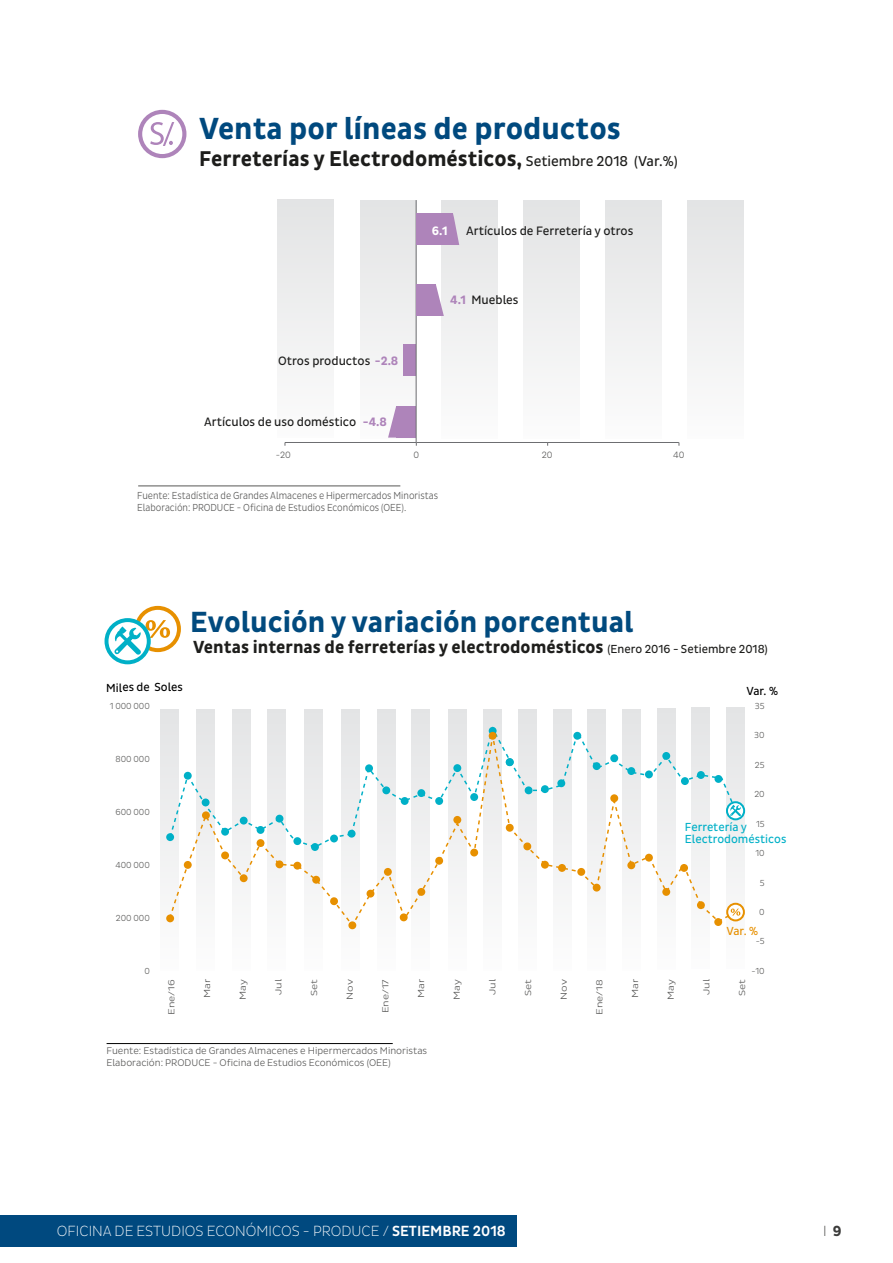
<style>
.page{position:relative;width:893px;height:1263px;background:#fff}
.page>*{position:absolute;margin:0;border:0;box-sizing:border-box;transform-origin:0 0}
.t1{font:700 31.05px "Pluto Sans Cond";color:#00497e}
.t2{font:700 29.7px "Pluto Sans Cond";color:#014a7e}
.t3{font:700 21.75px "Pluto Sans Cond";color:#1d1d1b}
.t4{font:700 17.85px "Pluto Sans Cond";color:#1e1e1c}
.t5{font:300 15px "Pluto Sans Cond Ex";color:#fff}
.t6{font:300 15px "Pluto Sans Cond Ex";color:#3c3c3b}
.t7{font:12.45px "Pluto Sans Cond";color:#1c1c1b}
.t8{font:700 12.45px "Pluto Sans Cond";color:#ae84ba}
.t9{font:700 12.45px "Pluto Sans Cond";color:#fff}
.t10{font:11.85px/11.9px "Pluto Sans Cond";color:#00b0c7}
.t11{font:11.85px "Pluto Sans Cond";letter-spacing:-.005em;color:#000}
.t12{font:11.85px "Pluto Sans Cond";color:#e79000}
.t13{font:300 10.35px/12.5px "Pluto Sans Cond";color:#575756;scale:.92 1}
.t14{font:300 9.9px/11.9px "Pluto Sans Cond";color:#585857}
.t15{font:300 9.3px "Pluto Sans Cond";color:#575756}
.t16{font:300 8.85px "Pluto Sans Cond";color:#585857;scale:1.27 1}
.t17{font:300 8.85px "Pluto Sans Cond";color:#585857}
.s1{font-weight:400;font-size:14.55px}
.s2{font-weight:700;color:#ae84ba}
.s3{font-weight:400;font-size:11.85px}
.s4{font-family:"Pluto Sans Cond";font-weight:500}
.s5{font-family:"Pluto Sans Cond";font-weight:700}
</style>
<div class="page">
<div style="left:0;top:1215px;width:516px;height:32px;background:#00497f"></div>
<svg style="left:277px;top:199px;width:467px;height:247px"></svg>
<div style="left:396px;top:406px;width:20px;height:32px;background:#ae84ba"></div>
<div style="left:403px;top:344px;width:13px;height:32px;background:#ae84ba"></div>
<svg style="left:436px;top:284px;width:8px;height:32px"></svg>
<svg style="left:388px;top:406px;width:8px;height:32px"></svg>
<hr style="left:138px;top:486px;width:262px;height:1px;background:#575756">
<hr style="left:285px;top:442px;width:394px;height:1px;background:#6d6e71">
<hr style="left:416px;top:200px;width:1px;height:242px;background:#6d6e71">
<div style="left:416px;top:214px;width:37px;height:31px;background:#ae84ba"></div>
<svg style="left:453px;top:214px;width:6px;height:31px"></svg>
<div style="left:138px;top:110px;width:48px;height:48px;border:4px solid #ae84ba;border-radius:50%"></div>
<svg style="left:150px;top:122px;width:24px;height:24px"></svg>
<div style="left:416px;top:284px;width:20px;height:32px;background:#ae84ba"></div>
<svg style="left:137px;top:608px;width:42px;height:42px"></svg>
<div style="left:135px;top:606px;width:46px;height:46px;border:4px solid #e79000;border-radius:50%"></div>
<svg style="left:107px;top:620px;width:42px;height:42px"></svg>
<div style="left:105px;top:618px;width:46px;height:46px;border:4px solid #00b0c7;border-radius:50%"></div>
<svg style="left:114px;top:620px;width:56px;height:35px"></svg>
<svg style="left:160px;top:707px;width:586px;height:223px"></svg>
<svg style="left:727px;top:904px;width:17px;height:16px"></svg>
<div style="left:726px;top:903px;width:19px;height:18px;border:2px solid #e79000;border-radius:50%"></div>
<svg style="left:727px;top:802px;width:17px;height:17px"></svg>
<div style="left:726px;top:801px;width:19px;height:19px;border:2px solid #00b0c7;border-radius:50%"></div>
<hr style="left:107px;top:1043px;width:286px;height:1px;background:#000">
<svg style="left:168px;top:724px;width:573px;height:204px"></svg>
<div style="left:593px;top:762px;width:8px;height:8px;background:#00b0c7;border-radius:50%"></div>
<div style="left:541px;top:861px;width:8px;height:8px;background:#e79000;border-radius:50%"></div>
<div style="left:557px;top:779px;width:8px;height:8px;background:#00b0c7;border-radius:50%"></div>
<div style="left:470px;top:793px;width:8px;height:8px;background:#00b0c7;border-radius:50%"></div>
<div style="left:662px;top:888px;width:8px;height:8px;background:#e79000;border-radius:50%"></div>
<div style="left:680px;top:864px;width:8px;height:8px;background:#e79000;border-radius:50%"></div>
<div style="left:697px;top:901px;width:8px;height:8px;background:#e79000;border-radius:50%"></div>
<div style="left:681px;top:777px;width:8px;height:8px;background:#00b0c7;border-radius:50%"></div>
<div style="left:714px;top:918px;width:8px;height:8px;background:#e79000;border-radius:50%"></div>
<h1 class="t1" style="left:199px;top:111px;width:423px">Venta por líneas de productos</h1>
<h3 class="t3" style="left:199px;top:146px;width:480px">Ferreterías y Electrodomésticos, <span class="s1">Setiembre 2018 (Var.%)</span></h3>
<p class="t9" style="left:432px;top:223px;width:17px">6.1</p>
<p class="t7" style="left:466px;top:223px;width:169px">Artículos de Ferretería y otros</p>
<p class="t7" style="left:450px;top:293px;width:70px"><span class="s2">4.1</span> Muebles</p>
<p class="t7" style="left:278px;top:354px;width:122px">Otros productos <span class="s2">-2.8</span></p>
<p class="t7" style="left:204px;top:415px;width:154px">Artículos de uso doméstico</p>
<p class="t8" style="left:363px;top:415px;width:26px">-4.8</p>
<p class="t15" style="left:276px;top:449px;width:17px">-20</p>
<p class="t15" style="left:413px;top:449px;width:7px">0</p>
<p class="t13" style="left:137px;top:489px;width:329px">Fuente: Estadística de Grandes Almacenes e Hipermercados Minoristas<br>Elaboración: PRODUCE - Oficina de Estudios Económicos (OEE).</p>
<p class="t15" style="left:542px;top:449px;width:12px">20</p>
<p class="t15" style="left:673px;top:449px;width:13px">40</p>
<h2 class="t2" style="left:190px;top:605px;width:445px">Evolución y variación porcentual</h2>
<h3 class="t4" style="left:193px;top:637px;width:576px">Ventas internas de ferreterías y electrodomésticos <span class="s3">(Enero 2016 - Setiembre 2018)</span></h3>
<p class="t11" style="left:106px;top:681px;width:78px">Miles de Soles</p>
<p class="t11" style="left:746px;top:684px;width:33px">Var. %</p>
<p class="t17" style="left:110px;top:701px;width:42px">1 000 000</p>
<p class="t17" style="left:116px;top:754px;width:36px">800 000</p>
<p class="t17" style="left:115px;top:807px;width:36px">600 000</p>
<p class="t17" style="left:115px;top:860px;width:36px">400 000</p>
<p class="t17" style="left:116px;top:913px;width:35px">200 000</p>
<p class="t17" style="left:144px;top:966px;width:7px">0</p>
<p class="t17" style="left:755px;top:701px;width:11px">35</p>
<p class="t17" style="left:754px;top:730px;width:12px">30</p>
<p class="t17" style="left:755px;top:760px;width:11px">25</p>
<p class="t17" style="left:754px;top:789px;width:12px">20</p>
<p class="t17" style="left:756px;top:819px;width:10px">15</p>
<p class="t17" style="left:755px;top:848px;width:11px">10</p>
<p class="t17" style="left:760px;top:877px;width:6px">5</p>
<p class="t17" style="left:759px;top:907px;width:7px">0</p>
<p class="t17" style="left:756px;top:936px;width:10px">-5</p>
<p class="t17" style="left:751px;top:966px;width:15px">-10</p>
<p class="t10" style="left:685px;top:821px;width:103px">Ferretería y<br>Electrodomésticos</p>
<p class="t12" style="left:726px;top:924px;width:33px">Var. %</p>
<p class="t16" style="left:166px;top:1015px;width:29px;rotate:-90deg">Ene/16</p>
<p class="t16" style="left:202px;top:998px;width:17px;rotate:-90deg">Mar</p>
<p class="t16" style="left:238px;top:1000px;width:18px;rotate:-90deg">May</p>
<p class="t16" style="left:273px;top:995px;width:14px;rotate:-90deg">Jul</p>
<p class="t16" style="left:309px;top:996px;width:15px;rotate:-90deg">Set</p>
<p class="t16" style="left:345px;top:999px;width:18px;rotate:-90deg">Nov</p>
<p class="t16" style="left:380px;top:1013px;width:28px;rotate:-90deg">Ene/17</p>
<p class="t16" style="left:416px;top:998px;width:17px;rotate:-90deg">Mar</p>
<p class="t16" style="left:452px;top:1000px;width:18px;rotate:-90deg">May</p>
<p class="t16" style="left:487px;top:995px;width:14px;rotate:-90deg">Jul</p>
<p class="t16" style="left:523px;top:996px;width:15px;rotate:-90deg">Set</p>
<p class="t16" style="left:559px;top:999px;width:18px;rotate:-90deg">Nov</p>
<p class="t16" style="left:594px;top:1015px;width:29px;rotate:-90deg">Ene/18</p>
<p class="t16" style="left:630px;top:998px;width:17px;rotate:-90deg">Mar</p>
<p class="t16" style="left:666px;top:1000px;width:18px;rotate:-90deg">May</p>
<p class="t16" style="left:701px;top:995px;width:14px;rotate:-90deg">Jul</p>
<p class="t16" style="left:737px;top:996px;width:15px;rotate:-90deg">Set</p>
<p class="t14" style="left:106px;top:1045px;width:322px">Fuente: Estadística de Grandes Almacenes e Hipermercados Minoristas<br>Elaboración: PRODUCE - Oficina de Estudios Económicos (OEE)</p>
<h3 class="t5" style="left:57px;top:1222px;width:451px">OFICINA DE ESTUDIOS ECONÓMICOS - PRODUCE / <span class="s4">SETIEMBRE 2018</span></h3>
<h3 class="t6" style="left:823px;top:1222px;width:20px">I <span class="s5">9</span></h3>
</div>
